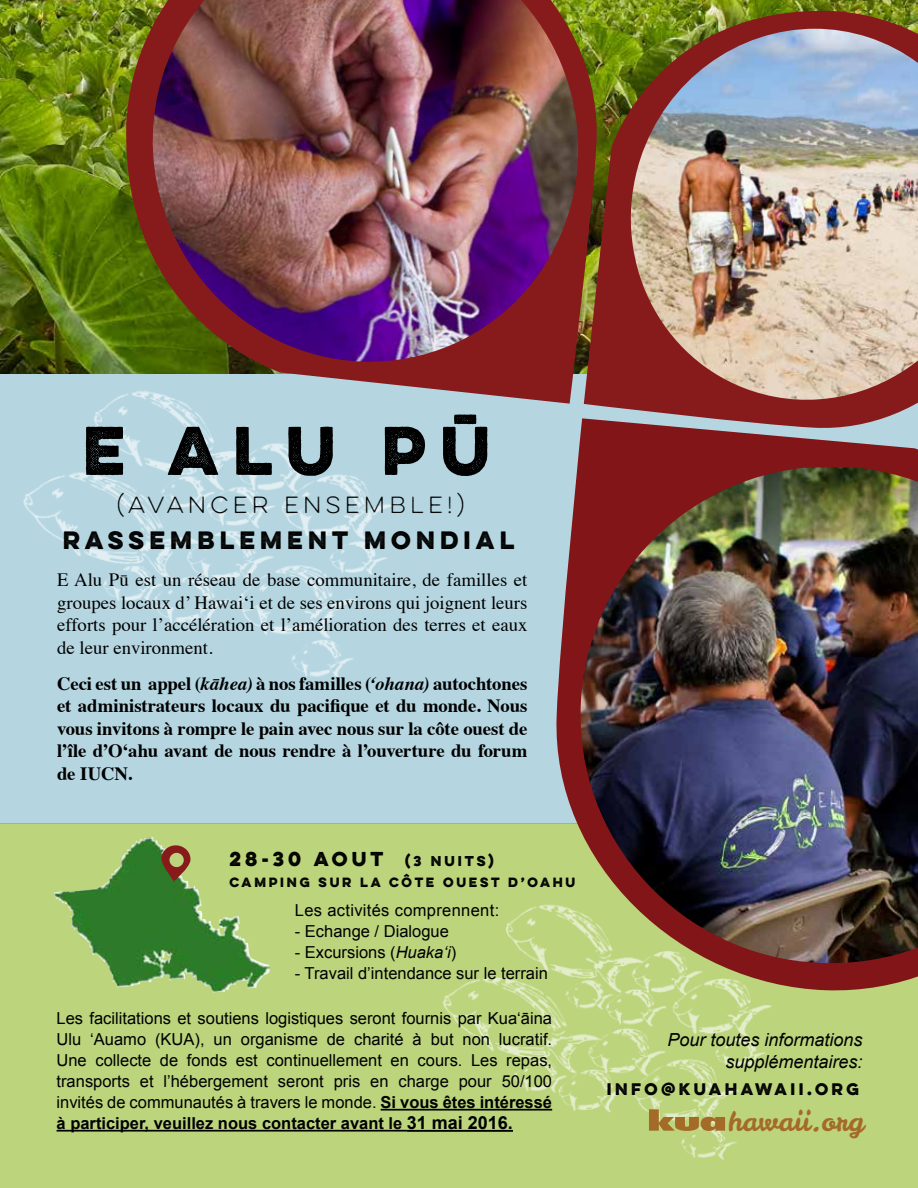
<style>
.page{position:relative;width:918px;height:1188px;background:#fff}
.page>*{position:absolute;margin:0;border:0;box-sizing:border-box;transform-origin:0 0}
.t1{font:700 61.5px "Lulo One";color:#000}
.t2{font:27px "Leckerli One";color:#a46b28}
.t3{font:700 22.5px "Lulo One";color:#000}
.t4{font:21px "Lulo One";color:#000}
.t5{font:700 18.75px/22.5px "Times";letter-spacing:-.01em;color:#000;text-align:justify}
.t6{font:18.75px/22.5px "Times";color:#000;text-align:justify}
.t7{font:italic 18px/21.6px "Arial";color:#000;text-align:right}
.t8{font:700 18px "Lulo One";color:#000}
.t9{font:16.5px/21px "Arial";color:#000;text-align:justify}
.t10{font:16.5px "Arial";letter-spacing:.02em;color:#000}
.t11{font:700 15px "Lulo One";color:#000}
.t12{font:700 12px "Lulo One";color:#000}
.s1{font-style:italic}
.s2{font-size:12.75px}
.s3{font-weight:700}
.s4{font-weight:700;font-size:18px}
.s5{font-family:"Futura";font-weight:800;font-stretch:condensed;font-size:25.95px}
</style>
<div class="page">
<div style="left:0;top:824px;width:918px;height:364px;background:#bcd47c"></div>
<div style="left:0;top:373px;width:918px;height:451px;background:#b5d6e1"></div>
<img style="left:23px;top:397px;width:370px;height:282px">
<img style="left:430px;top:904px;width:342px;height:256px">
<img style="left:0;top:0;width:918px;height:373px">
<svg style="left:119px;top:0;width:465px;height:404px"></svg>
<img style="left:584px;top:5px;width:334px;height:413px">
<img style="left:137px;top:0;width:470px;height:391px">
<img style="left:609px;top:29px;width:309px;height:376px">
<svg style="left:551px;top:418px;width:367px;height:577px"></svg>
<img style="left:581px;top:467px;width:337px;height:496px">
<img style="left:54px;top:837px;width:216px;height:156px">
<svg style="left:161px;top:845px;width:30px;height:36px"></svg>
<div style="left:169px;top:853px;width:15px;height:14px;background:#bcd47d;border-radius:50%"></div>
<hr style="left:381px;top:1109px;width:171px;height:2px;background:#000">
<hr style="left:57px;top:1130px;width:350px;height:2px;background:#000">
<hr style="left:407px;top:1130px;width:106px;height:2px;background:#000">
<h1 class="t1" style="left:82px;top:403px;width:424px">E ALU PŪ</h1>
<p class="t4" style="left:117px;top:490px;width:354px">(AVANCER ENSEMBLE!)</p>
<h3 class="t3" style="left:63px;top:523px;width:458px">RASSEMBLEMENT MONDIAL</h3>
<p class="t6" style="left:57px;top:567px;width:472px">E Alu Pū est un réseau de base communitaire, de familles et groupes locaux d’ Hawaiʻi et de ses environs qui joignent leurs efforts pour l’accélération et l’amélioration des terres et eaux de leur environment.</p>
<p class="t5" style="left:57px;top:670px;width:472px">Ceci est un appel (<span class="s1">kāhea)</span> à nos familles (<span class="s1">ʻohana)</span> autochtones et administrateurs locaux du pacifique et du monde. Nous vous invitons à rompre le pain avec nous sur la côte ouest de l’île d’Oʻahu avant de nous rendre à l’ouverture du forum de IUCN.</p>
<p class="t8" style="left:230px;top:845px;width:269px">28-30 AOUT <span class="s2">(3 NUITS)</span></p>
<p class="t12" style="left:230px;top:873px;width:350px">CAMPING SUR LA CÔTE OUEST D’OAHU</p>
<p class="t10" style="left:295px;top:899px;width:206px">Les activités comprennent:</p>
<p class="t9" style="left:295px;top:920px;width:156px">- Echange / Dialogue</p>
<p class="t9" style="left:295px;top:941px;width:163px">- Excursions (<span class="s1">Huakaʻi</span>)</p>
<p class="t9" style="left:295px;top:962px;width:255px">- Travail d’intendance sur le terrain</p>
<p class="t9" style="left:57px;top:1008px;width:497px">Les facilitations et soutiens logistiques seront fournis par Kuaʻāina Ulu ʻAuamo (KUA), un organisme de charité à but non lucratif.<br>Une collecte de fonds est continuellement en cours. Les repas, transports et l’hébergement seront pris en charge pour 50/100 invités de communautés à travers le monde. <span class="s3">Si vous êtes intéressé à participer, veuillez nous contacter avant le</span> <span class="s4">31 mai 2016.</span></p>
<p class="t7" style="left:667px;top:1030px;width:197px">Pour toutes informations supplémentaires:</p>
<p class="t11" style="left:607px;top:1077px;width:257px">INFO@KUAHAWAII.ORG</p>
<h2 class="t2" style="left:647px;top:1103px;width:219px"><span class="s5">kua</span>hawaii.org</h2>
</div>
